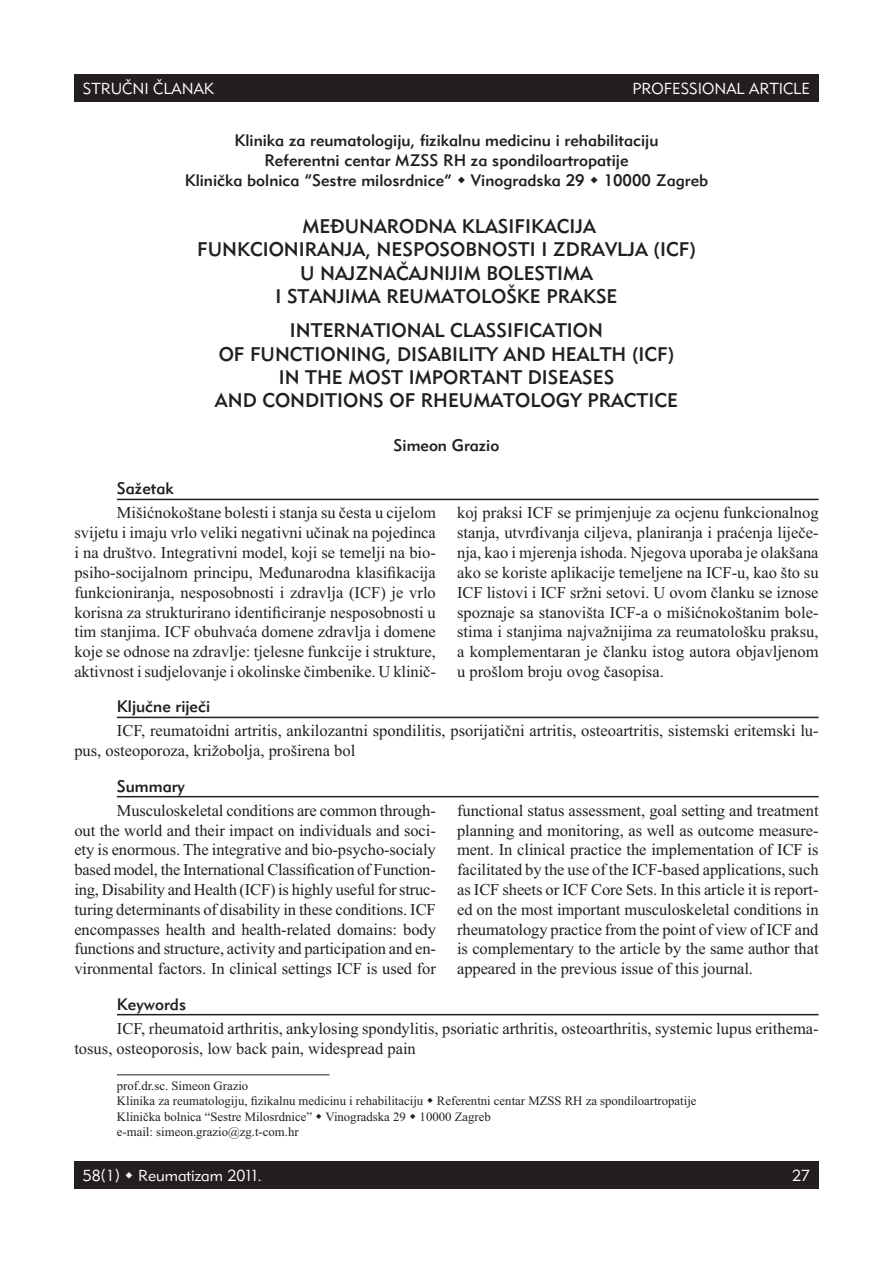
<style>
.page{position:relative;width:893px;height:1263px;background:#fff}
.page>*{position:absolute;margin:0;border:0;box-sizing:border-box;transform-origin:0 0}
.t1{font:19.5px/23.4px "Geometric 415 BT Medium A";color:#231f20;text-align:center}
.t2{font:16.5px/19.8px "Times New Roman";color:#231f20;text-align:justify}
.t3{font:16.5px/20px "Geometric 415 BT Medium A";color:#231f20;text-align:center}
.t4{font:15.75px "Geometric 415 BT Lite A";color:#fff}
.t5{font:12.75px/15.3px "Times New Roman";color:#231f20}
</style>
<div class="page">
<div style="left:74px;top:1161px;width:745px;height:27px;background:#231f20"></div>
<div style="left:74px;top:74px;width:745px;height:28px;background:#231f20"></div>
<hr style="left:117px;top:499px;width:702px;height:1px;background:#231f20">
<hr style="left:117px;top:1074px;width:213px;height:1px;background:#231f20">
<hr style="left:117px;top:717px;width:702px;height:1px;background:#231f20">
<hr style="left:117px;top:796px;width:702px;height:1px;background:#231f20">
<hr style="left:117px;top:1014px;width:702px;height:1px;background:#231f20">
<p class="t4" style="left:83px;top:83px;width:133px">STRUČNI ČLANAK</p>
<p class="t4" style="left:632px;top:83px;width:179px">PROFESSIONAL ARTICLE</p>
<p class="t3" style="left:185px;top:132px;width:525px">Klinika za reumatologiju, fizikalnu medicinu i rehabilitaciju<br>Referentni centar MZSS RH za spondiloartropatije<br>Klinička bolnica “Sestre milosrdnice” Vinogradska 29 10000 Zagreb</p>
<p class="t3" style="left:117px;top:480px;width:58px">Sažetak</p>
<p class="t1" style="left:197px;top:216px;width:500px">MEĐUNARODNA KLASIFIKACIJA<br>FUNKCIONIRANJA, NESPOSOBNOSTI I ZDRAVLJA (ICF)<br>U NAJZNAČAJNIJIM BOLESTIMA<br>I STANJIMA REUMATOLOŠKE PRAKSE</p>
<p class="t1" style="left:215px;top:320px;width:465px">INTERNATIONAL CLASSIFICATION<br>OF FUNCTIONING, DISABILITY AND HEALTH (ICF)<br>IN THE MOST IMPORTANT DISEASES<br>AND CONDITIONS OF RHEUMATOLOGY PRACTICE</p>
<p class="t3" style="left:394px;top:437px;width:107px">Simeon Grazio</p>
<p class="t2" style="left:74px;top:505px;width:363px;text-indent:43px">Mišićnokoštane bolesti i stanja su česta u cijelom svijetu i imaju vrlo veliki negativni učinak na pojedinca i na društvo. Integrativni model, koji se temelji na bio&shy;psiho-socijalnom principu, Međunarodna klasifikacija funkcioniranja, nesposobnosti i zdravlja (ICF) je vrlo korisna za strukturirano identificiranje nesposobnosti u tim stanjima. ICF obuhvaća domene zdravlja i domene koje se odnose na zdravlje: tjelesne funkcije i strukture, aktivnost i sudjelovanje i okolinske čimbenike. U klinič-</p>
<p class="t2" style="left:457px;top:505px;width:363px">koj praksi ICF se primjenjuje za ocjenu funkcionalnog stanja, utvrđivanja ciljeva, planiranja i praćenja liječe&shy;nja, kao i mjerenja ishoda. Njegova uporaba je olakšana ako se koriste aplikacije temeljene na ICF-u, kao što su ICF listovi i ICF sržni setovi. U ovom članku se iznose spoznaje sa stanovišta ICF-a o mišićnokoštanim bole&shy;stima i stanjima najvažnijima za reumatološku praksu, a komplementaran je članku istog autora objavljenom u prošlom broju ovog časopisa.</p>
<p class="t3" style="left:117px;top:698px;width:95px">Ključne riječi</p>
<p class="t2" style="left:74px;top:723px;width:746px;text-indent:43px">ICF, reumatoidni artritis, ankilozantni spondilitis, psorijatični artritis, osteoartritis, sistemski eritemski lu&shy;pus, osteoporoza, križobolja, proširena bol</p>
<p class="t3" style="left:117px;top:777px;width:70px">Summary</p>
<p class="t2" style="left:74px;top:802px;width:363px;text-indent:43px">Musculoskeletal conditions are common through&shy;out the world and their impact on individuals and soci&shy;ety is enormous. The integrative and bio-psycho-socialy based model, the International Classification of Function&shy;ing, Disability and Health (ICF) is highly useful for struc&shy;turing determinants of disability in these conditions. ICF encompasses health and health-related domains: body functions and structure, activity and participation and en&shy;vironmental factors. In clinical settings ICF is used for</p>
<p class="t2" style="left:457px;top:802px;width:363px">functional status assessment, goal setting and treatment planning and monitoring, as well as outcome measure&shy;ment. In clinical practice the implementation of ICF is facilitated by the use of the ICF-based applications, such as ICF sheets or ICF Core Sets. In this article it is report&shy;ed on the most important musculoskeletal conditions in rheumatology practice from the point of view of ICF and is complementary to the article by the same author that appeared in the previous issue of this journal.</p>
<p class="t3" style="left:117px;top:995px;width:71px">Keywords</p>
<p class="t2" style="left:74px;top:1020px;width:746px;text-indent:43px">ICF, rheumatoid arthritis, ankylosing spondylitis, psoriatic arthritis, osteoarthritis, systemic lupus erithema&shy;tosus, osteoporosis, low back pain, widespread pain</p>
<p class="t5" style="left:117px;top:1079px;width:581px">prof.dr.sc. Simeon Grazio<br>Klinika za reumatologiju, fizikalnu medicinu i rehabilitaciju Referentni centar MZSS RH za spondiloartropatije Klinička bolnica “Sestre Milosrdnice” Vinogradska 29 10000 Zagreb<br>e-mail: simeon.grazio@zg.t-com.hr</p>
<p class="t4" style="left:83px;top:1169px;width:181px">58(1) Reumatizam 2011.</p>
<p class="t4" style="left:792px;top:1169px;width:19px">27</p>
</div>
